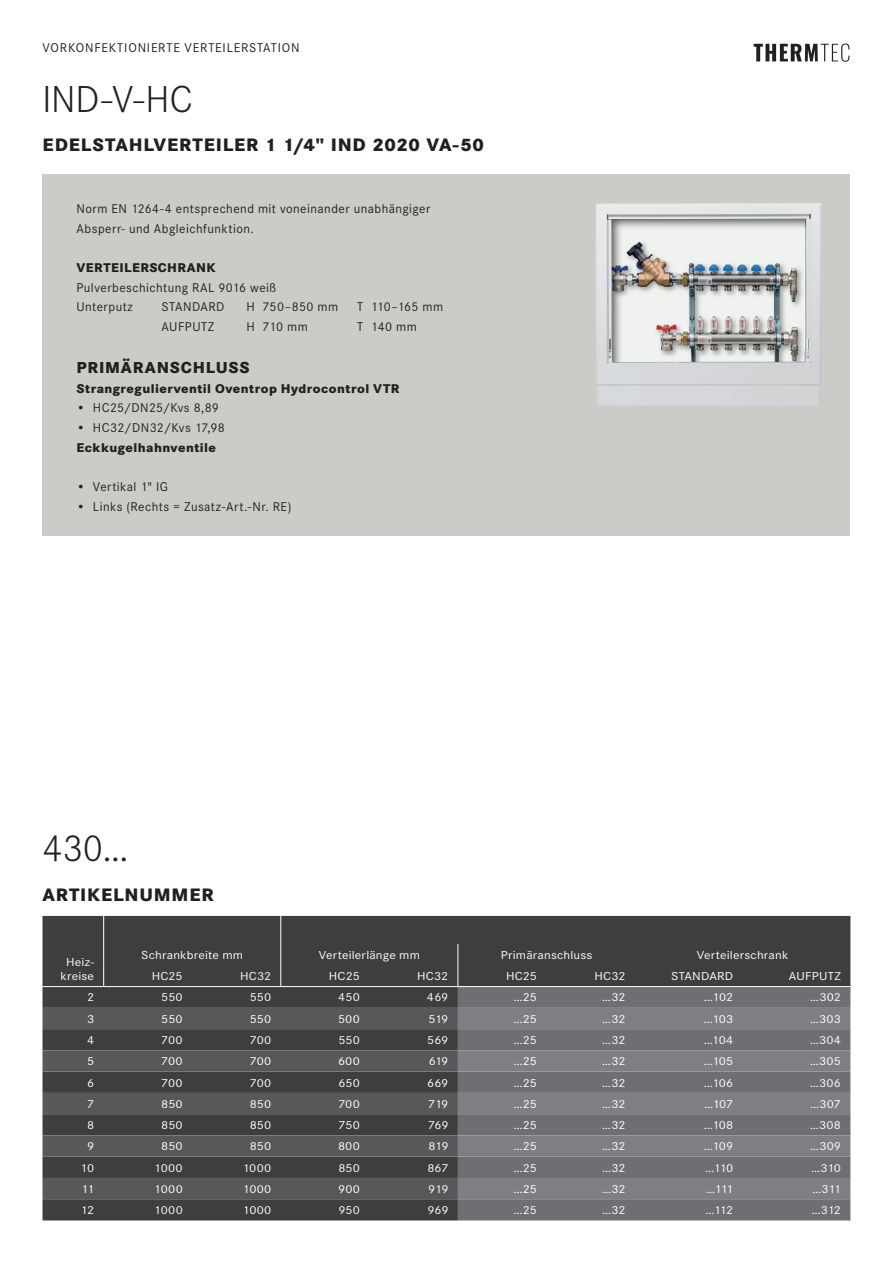
<style>
.page{position:relative;width:893px;height:1263px;background:#fff}
.page>*{position:absolute;margin:0;border:0;box-sizing:border-box;transform-origin:0 0}
.t1{font:300 39px "Corporate S";letter-spacing:-.005em;color:#231f20}
.t2{font:800 18.75px "Corporate S";letter-spacing:.04em;color:#231f20}
.t3{font:800 16.5px "Corporate S";letter-spacing:.05em;color:#231f20}
.t4{font:13.2px/19.6px "Corporate S";letter-spacing:.035em;color:#231f20}
.t5{font:800 13.2px "Corporate S";letter-spacing:.035em;color:#231f20}
.t6{font:13.2px "Corporate S";letter-spacing:.06em;color:#231f20}
.t7{font:12px/14.4px "Corporate S";letter-spacing:.005em;color:#fff;text-align:center;scale:1.12 1}
</style>
<div class="page">
<svg style="left:754px;top:44px;width:95px;height:18px"></svg>
<div style="left:43px;top:174px;width:807px;height:362px;background:#cccbc8"></div>
<img style="left:596px;top:203px;width:225px;height:203px">
<svg style="left:43px;top:915px;width:807px;height:1px"></svg>
<div style="left:43px;top:916px;width:807px;height:304px;background:#3e3e3f"></div>
<svg style="left:458px;top:987px;width:392px;height:233px;background:#6f7073"></svg>
<svg style="left:43px;top:1008px;width:415px;height:191px;background:#4d4d4f"></svg>
<svg style="left:458px;top:1008px;width:392px;height:191px;background:#77787b"></svg>
<svg style="left:103px;top:916px;width:1px;height:70px"></svg>
<svg style="left:281px;top:916px;width:1px;height:70px"></svg>
<svg style="left:458px;top:944px;width:1px;height:42px"></svg>
<hr style="left:43px;top:986px;width:61px;height:1px;background:#fff">
<hr style="left:104px;top:986px;width:88px;height:1px;background:#fff">
<hr style="left:192px;top:986px;width:89px;height:1px;background:#fff">
<hr style="left:281px;top:986px;width:88px;height:1px;background:#fff">
<hr style="left:369px;top:986px;width:89px;height:1px;background:#fff">
<hr style="left:458px;top:986px;width:88px;height:1px;background:#fff">
<hr style="left:546px;top:986px;width:89px;height:1px;background:#fff">
<hr style="left:635px;top:986px;width:108px;height:1px;background:#fff">
<hr style="left:743px;top:986px;width:107px;height:1px;background:#fff">
<p class="t6" style="left:43px;top:41px;width:259px">VORKONFEKTIONIERTE VERTEILERSTATION</p>
<h1 class="t1" style="left:43px;top:77px;width:152px">IND-V-HC</h1>
<h2 class="t2" style="left:43px;top:133px;width:443px">EDELSTAHLVERTEILER 1 1/4" IND 2020 VA-50</h2>
<p class="t4" style="left:77px;top:199px;width:355px">Norm EN 1264-4 entsprechend mit voneinander unabhängiger<br>Absperr- und Abgleichfunktion.</p>
<p class="t5" style="left:77px;top:260px;width:141px">VERTEILERSCHRANK</p>
<p class="t4" style="left:77px;top:277px;width:201px">Pulverbeschichtung RAL 9016 weiß<br>Unterputz</p>
<p class="t4" style="left:162px;top:297px;width:64px">STANDARD</p>
<p class="t4" style="left:247px;top:297px;width:93px">H 750–850 mm</p>
<p class="t4" style="left:357px;top:297px;width:87px">T 110–165 mm</p>
<p class="t4" style="left:162px;top:317px;width:54px">AUFPUTZ</p>
<p class="t4" style="left:247px;top:317px;width:63px">H 710 mm</p>
<p class="t4" style="left:357px;top:317px;width:61px">T 140 mm</p>
<h3 class="t3" style="left:77px;top:358px;width:175px">PRIMÄRANSCHLUSS</h3>
<p class="t5" style="left:77px;top:380px;width:324px">Strangregulierventil Oventrop Hydrocontrol VTR</p>
<p class="t4" style="left:77px;top:398px;width:144px">• HC25/DN25/Kvs 8,89</p>
<p class="t4" style="left:77px;top:418px;width:150px">• HC32/DN32/Kvs 17,98</p>
<p class="t5" style="left:77px;top:439px;width:141px">Eckkugelhahnventile</p>
<p class="t4" style="left:77px;top:477px;width:93px">• Vertikal 1" IG</p>
<p class="t4" style="left:77px;top:497px;width:216px">• Links (Rechts = Zusatz-Art.-Nr. RE)</p>
<h1 class="t1" style="left:43px;top:826px;width:88px">430…</h1>
<h2 class="t2" style="left:43px;top:883px;width:173px">ARTIKELNUMMER</h2>
<p class="t7" style="left:61px;top:955px;width:31px">Heiz&shy;kreise</p>
<p class="t7" style="left:141px;top:948px;width:92px">Schrankbreite mm</p>
<p class="t7" style="left:319px;top:948px;width:92px">Verteilerlänge mm</p>
<p class="t7" style="left:501px;top:948px;width:83px">Primäranschluss</p>
<p class="t7" style="left:697px;top:948px;width:83px">Verteilerschrank</p>
<p class="t7" style="left:152px;top:969px;width:29px">HC25</p>
<p class="t7" style="left:240px;top:969px;width:29px">HC32</p>
<p class="t7" style="left:329px;top:969px;width:29px">HC25</p>
<p class="t7" style="left:417px;top:969px;width:29px">HC32</p>
<p class="t7" style="left:506px;top:969px;width:29px">HC25</p>
<p class="t7" style="left:594px;top:969px;width:29px">HC32</p>
<p class="t7" style="left:671px;top:969px;width:57px">STANDARD</p>
<p class="t7" style="left:789px;top:969px;width:48px">AUFPUTZ</p>
<p class="t7" style="left:87px;top:990px;width:8px">2</p>
<p class="t7" style="left:161px;top:990px;width:21px">550</p>
<p class="t7" style="left:250px;top:990px;width:21px">550</p>
<p class="t7" style="left:338px;top:990px;width:21px">450</p>
<p class="t7" style="left:427px;top:990px;width:21px">469</p>
<p class="t7" style="left:513px;top:990px;width:23px">…25</p>
<p class="t7" style="left:602px;top:990px;width:23px">…32</p>
<p class="t7" style="left:704px;top:990px;width:28px">…102</p>
<p class="t7" style="left:810px;top:990px;width:29px">…302</p>
<p class="t7" style="left:87px;top:1012px;width:8px">3</p>
<p class="t7" style="left:161px;top:1012px;width:21px">550</p>
<p class="t7" style="left:250px;top:1012px;width:21px">550</p>
<p class="t7" style="left:338px;top:1012px;width:21px">500</p>
<p class="t7" style="left:429px;top:1012px;width:19px">519</p>
<p class="t7" style="left:513px;top:1012px;width:23px">…25</p>
<p class="t7" style="left:602px;top:1012px;width:23px">…32</p>
<p class="t7" style="left:704px;top:1012px;width:28px">…103</p>
<p class="t7" style="left:810px;top:1012px;width:29px">…303</p>
<p class="t7" style="left:87px;top:1033px;width:8px">4</p>
<p class="t7" style="left:161px;top:1033px;width:21px">700</p>
<p class="t7" style="left:250px;top:1033px;width:21px">700</p>
<p class="t7" style="left:338px;top:1033px;width:21px">550</p>
<p class="t7" style="left:427px;top:1033px;width:20px">569</p>
<p class="t7" style="left:513px;top:1033px;width:23px">…25</p>
<p class="t7" style="left:602px;top:1033px;width:23px">…32</p>
<p class="t7" style="left:704px;top:1033px;width:28px">…104</p>
<p class="t7" style="left:810px;top:1033px;width:29px">…304</p>
<p class="t7" style="left:87px;top:1054px;width:8px">5</p>
<p class="t7" style="left:161px;top:1054px;width:21px">700</p>
<p class="t7" style="left:250px;top:1054px;width:21px">700</p>
<p class="t7" style="left:338px;top:1054px;width:21px">600</p>
<p class="t7" style="left:429px;top:1054px;width:19px">619</p>
<p class="t7" style="left:513px;top:1054px;width:23px">…25</p>
<p class="t7" style="left:602px;top:1054px;width:23px">…32</p>
<p class="t7" style="left:704px;top:1054px;width:28px">…105</p>
<p class="t7" style="left:810px;top:1054px;width:29px">…305</p>
<p class="t7" style="left:87px;top:1075px;width:8px">6</p>
<p class="t7" style="left:161px;top:1075px;width:21px">700</p>
<p class="t7" style="left:250px;top:1075px;width:21px">700</p>
<p class="t7" style="left:338px;top:1075px;width:21px">650</p>
<p class="t7" style="left:427px;top:1075px;width:20px">669</p>
<p class="t7" style="left:513px;top:1075px;width:23px">…25</p>
<p class="t7" style="left:602px;top:1075px;width:23px">…32</p>
<p class="t7" style="left:704px;top:1075px;width:28px">…106</p>
<p class="t7" style="left:810px;top:1075px;width:29px">…306</p>
<p class="t7" style="left:87px;top:1097px;width:8px">7</p>
<p class="t7" style="left:161px;top:1097px;width:21px">850</p>
<p class="t7" style="left:250px;top:1097px;width:21px">850</p>
<p class="t7" style="left:338px;top:1097px;width:21px">700</p>
<p class="t7" style="left:428px;top:1097px;width:20px">719</p>
<p class="t7" style="left:513px;top:1097px;width:23px">…25</p>
<p class="t7" style="left:602px;top:1097px;width:23px">…32</p>
<p class="t7" style="left:704px;top:1097px;width:28px">…107</p>
<p class="t7" style="left:810px;top:1097px;width:29px">…307</p>
<p class="t7" style="left:87px;top:1118px;width:8px">8</p>
<p class="t7" style="left:161px;top:1118px;width:21px">850</p>
<p class="t7" style="left:250px;top:1118px;width:21px">850</p>
<p class="t7" style="left:339px;top:1118px;width:20px">750</p>
<p class="t7" style="left:428px;top:1118px;width:20px">769</p>
<p class="t7" style="left:513px;top:1118px;width:23px">…25</p>
<p class="t7" style="left:602px;top:1118px;width:23px">…32</p>
<p class="t7" style="left:704px;top:1118px;width:28px">…108</p>
<p class="t7" style="left:810px;top:1118px;width:29px">…308</p>
<p class="t7" style="left:87px;top:1139px;width:8px">9</p>
<p class="t7" style="left:161px;top:1139px;width:21px">850</p>
<p class="t7" style="left:250px;top:1139px;width:21px">850</p>
<p class="t7" style="left:338px;top:1139px;width:21px">800</p>
<p class="t7" style="left:428px;top:1139px;width:19px">819</p>
<p class="t7" style="left:513px;top:1139px;width:23px">…25</p>
<p class="t7" style="left:602px;top:1139px;width:23px">…32</p>
<p class="t7" style="left:704px;top:1139px;width:28px">…109</p>
<p class="t7" style="left:810px;top:1139px;width:29px">…309</p>
<p class="t7" style="left:80px;top:1160px;width:14px">10</p>
<p class="t7" style="left:154px;top:1160px;width:27px">1000</p>
<p class="t7" style="left:242px;top:1160px;width:27px">1000</p>
<p class="t7" style="left:338px;top:1160px;width:21px">850</p>
<p class="t7" style="left:427px;top:1160px;width:20px">867</p>
<p class="t7" style="left:513px;top:1160px;width:23px">…25</p>
<p class="t7" style="left:602px;top:1160px;width:23px">…32</p>
<p class="t7" style="left:705px;top:1160px;width:27px">…110</p>
<p class="t7" style="left:811px;top:1160px;width:28px">…310</p>
<p class="t7" style="left:81px;top:1182px;width:13px">11</p>
<p class="t7" style="left:154px;top:1182px;width:27px">1000</p>
<p class="t7" style="left:242px;top:1182px;width:27px">1000</p>
<p class="t7" style="left:338px;top:1182px;width:21px">900</p>
<p class="t7" style="left:428px;top:1182px;width:20px">919</p>
<p class="t7" style="left:513px;top:1182px;width:23px">…25</p>
<p class="t7" style="left:602px;top:1182px;width:23px">…32</p>
<p class="t7" style="left:706px;top:1182px;width:26px">…111</p>
<p class="t7" style="left:812px;top:1182px;width:27px">…311</p>
<p class="t7" style="left:81px;top:1203px;width:14px">12</p>
<p class="t7" style="left:154px;top:1203px;width:27px">1000</p>
<p class="t7" style="left:242px;top:1203px;width:27px">1000</p>
<p class="t7" style="left:339px;top:1203px;width:21px">950</p>
<p class="t7" style="left:427px;top:1203px;width:20px">969</p>
<p class="t7" style="left:513px;top:1203px;width:23px">…25</p>
<p class="t7" style="left:602px;top:1203px;width:23px">…32</p>
<p class="t7" style="left:705px;top:1203px;width:26px">…112</p>
<p class="t7" style="left:811px;top:1203px;width:28px">…312</p>
</div>
